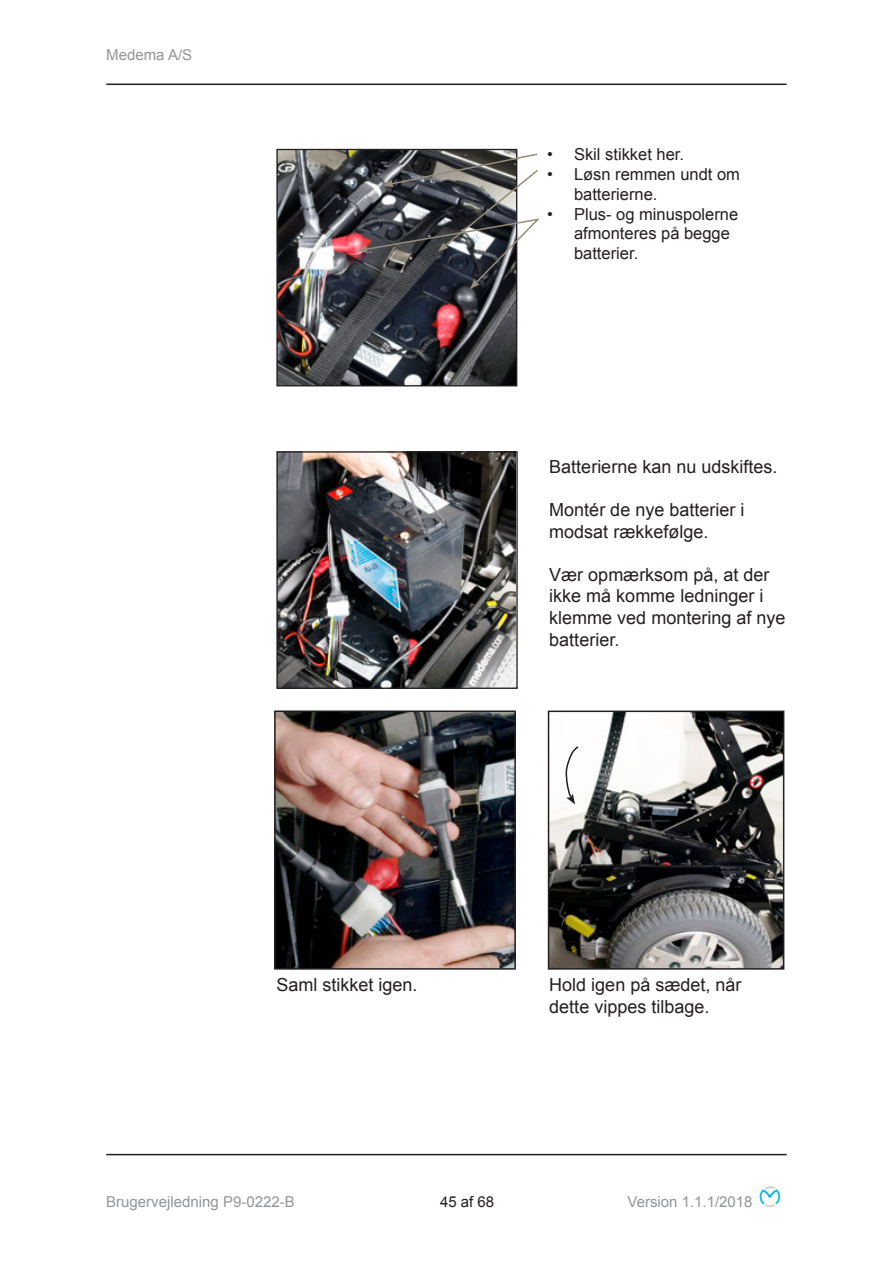
<style>
.page{position:relative;width:893px;height:1263px;background:#fff}
.page>*{position:absolute;margin:0;border:0;box-sizing:border-box;transform-origin:0 0}
.Brødtekst{font:18px/21.6px "Arial";color:#231f20}
.t1{font:16.5px/19.8px "Arial";color:#231f20}
.t2{font:15px "Arial";color:#939598}
.t3{font:15px "Arial";color:#231f20}
</style>
<div class="page">
<hr style="left:106px;top:84px;width:681px;height:1px;background:#231f20">
<hr style="left:106px;top:1154px;width:681px;height:1px;background:#231f20">
<img style="left:759px;top:1186px;width:22px;height:21px">
<img style="left:277px;top:713px;width:236px;height:254px">
<div style="left:274px;top:710px;width:242px;height:260px;border:2px solid #231f20"></div>
<img style="left:278px;top:151px;width:237px;height:233px">
<div style="left:276px;top:149px;width:241px;height:237px;border:1px solid #231f20"></div>
<img style="left:278px;top:453px;width:237px;height:234px">
<div style="left:276px;top:451px;width:242px;height:238px;border:1px solid #231f20"></div>
<img style="left:551px;top:713px;width:230px;height:254px">
<div style="left:548px;top:710px;width:236px;height:260px;border:2px solid #231f20"></div>
<svg style="left:565px;top:745px;width:15px;height:59px"></svg>
<svg style="left:357px;top:152px;width:182px;height:137px"></svg>
<p class="t2" style="left:106px;top:44px;width:87px">Medema A/S</p>
<p class="t1" style="left:547px;top:145px;width:139px">• Skil stikket her.</p>
<p class="t1" style="left:574px;top:164px;width:167px;text-indent:-27px">• Løsn remmen undt om batterierne.</p>
<p class="t1" style="left:574px;top:204px;width:166px;text-indent:-27px">• Plus- og minuspolerne afmonteres på begge batterier.</p>
<p class="Brødtekst" style="left:549px;top:456px;width:230px">Batterierne kan nu udskiftes.</p>
<p class="Brødtekst" style="left:549px;top:499px;width:197px">Montér de nye batterier i modsat rækkefølge.</p>
<p class="Brødtekst" style="left:549px;top:564px;width:238px">Vær opmærksom på, at der ikke må komme ledninger i klemme ved montering af nye batterier.</p>
<p class="Brødtekst" style="left:276px;top:974px;width:143px">Saml stikket igen.</p>
<p class="Brødtekst" style="left:549px;top:974px;width:194px">Hold igen på sædet, når dette vippes tilbage.</p>
<p class="t2" style="left:106px;top:1192px;width:190px">Brugervejledning P9-0222-B</p>
<p class="t3" style="left:440px;top:1192px;width:56px">45 af 68</p>
<p class="t2" style="left:628px;top:1192px;width:127px">Version 1.1.1/2018</p>
</div>
